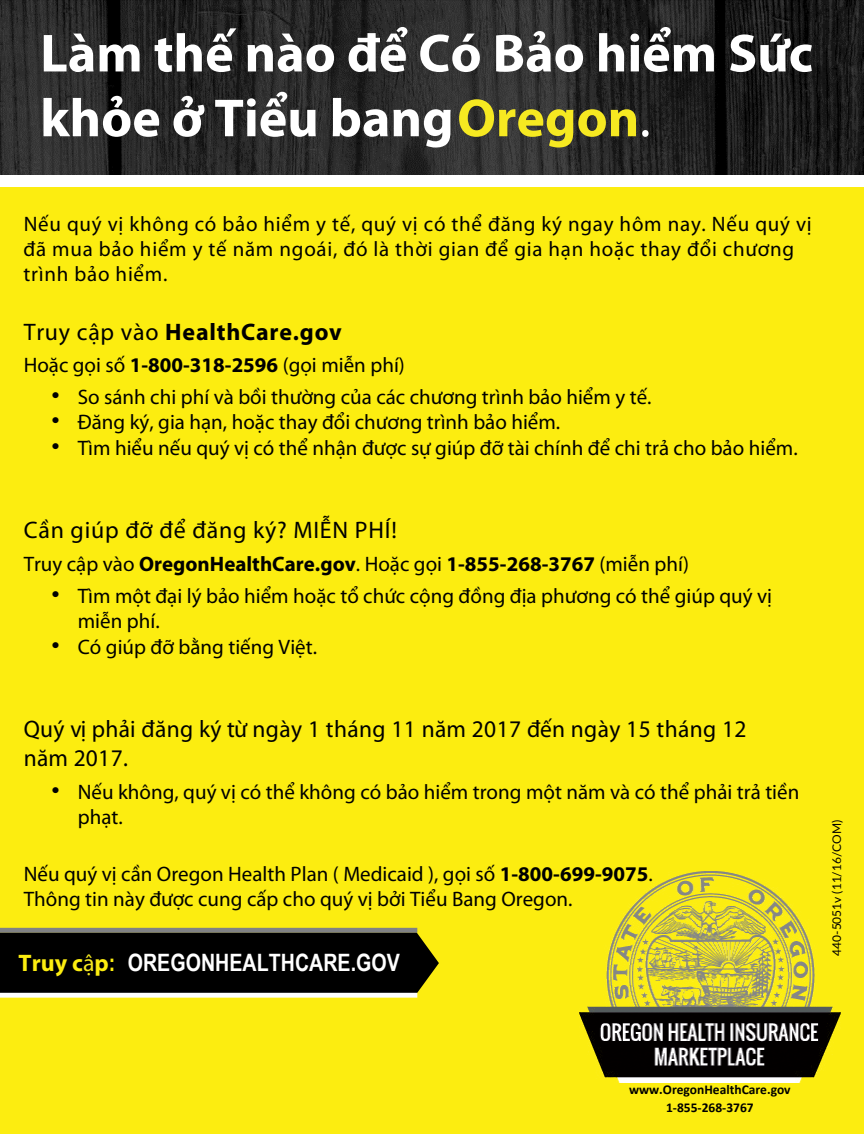
<style>
.page{position:relative;width:864px;height:1134px;background:#fff}
.page>*{position:absolute;margin:0;border:0;box-sizing:border-box;transform-origin:0 0}
.t1{font:700 54px/64.8px "Myriad Pro";color:#fff}
.t2{font:24px/28.8px "Myriad Pro";letter-spacing:.015em;color:#000}
.t3{font:700 24px "Arial Narrow";color:#fff}
.t4{font:24px "Myriad Pro";letter-spacing:.035em;color:#000}
.t5{font:700 24px "Myriad Pro";letter-spacing:.035em;color:#000}
.t6{font:21px/25.2px "Myriad Pro";color:#000}
.t7{font:21px/25.2px "Myriad Pro";letter-spacing:.035em;color:#000}
.t8{font:700 21px "Myriad Pro";color:#000}
.t9{font:700 13.5px/17.9px "Calibri";color:#000;text-align:center}
.t10{font:12px "Lato";color:#000}
.s1{color:#f6e921}
.s2{font-weight:400}
.s3{font-weight:700}
.s4{font-family:"Myriad Pro";color:#fced10}
.s5{font-family:"Myriad Pro";font-weight:400;color:#f6e921}
.s6{color:#fced10}
</style>
<div class="page">
<img style="left:0;top:0;width:863px;height:175px">
<div style="left:0;top:187px;width:864px;height:947px;background:#fced10"></div>
<div style="left:0;top:932px;width:439px;height:62px;background:#000"></div>
<div style="left:0;top:928px;width:417px;height:5px;background:#808285"></div>
<div style="left:0;top:993px;width:417px;height:5px;background:#fff"></div>
<img style="left:579px;top:871px;width:261px;height:211px">
<h1 class="t1" style="left:40px;top:19px;width:774px">Làm thế nào để Có Bảo hiểm Sức khỏe ở Tiểu bang<span class="s1">Oregon</span><span class="s2">.</span></h1>
<p class="t7" style="left:24px;top:211px;width:790px">Nếu quý vị không có bảo hiểm y tế, quý vị có thể đăng ký ngay hôm nay. Nếu quý vị đã mua bảo hiểm y tế năm ngoái, đó là thời gian để gia hạn hoặc thay đổi chương trình bảo hiểm.</p>
<p class="t5" style="left:24px;top:316px;width:320px"><span class="s2">Truy cập vào</span> HealthCare.gov</p>
<p class="t6" style="left:24px;top:352px;width:383px">Hoặc gọi số <span class="s3">1-800-318-2596</span> (gọi miễn phí)</p>
<p class="t6" style="left:51px;top:384px;width:602px">• So sánh chi phí và bồi thường của các chương trình bảo hiểm y tế.</p>
<p class="t6" style="left:51px;top:410px;width:511px">• Đăng ký, gia hạn, hoặc thay đổi chương trình bảo hiểm.</p>
<p class="t6" style="left:51px;top:435px;width:748px">• Tìm hiểu nếu quý vị có thể nhận được sự giúp đỡ tài chính để chi trả cho bảo hiểm.</p>
<p class="t4" style="left:24px;top:516px;width:375px">Cần giúp đỡ để đăng ký? MIỄN PHÍ!</p>
<p class="t8" style="left:24px;top:550px;width:667px"><span class="s2">Truy cập vào</span> OregonHealthCare.gov<span class="s2">. Hoặc gọi</span> 1-855-268-3767 <span class="s2">(miễn phí)</span></p>
<p class="t6" style="left:78px;top:583px;width:696px;text-indent:-27px">• Tìm một đại lý bảo hiểm hoặc tổ chức cộng đồng địa phương có thể giúp quý vị miễn phí.</p>
<p class="t6" style="left:51px;top:634px;width:268px">• Có giúp đỡ bằng tiếng Việt.</p>
<p class="t2" style="left:24px;top:714px;width:725px">Quý vị phải đăng ký từ ngày 1 tháng 11 năm 2017 đến ngày 15 tháng 12 năm 2017.</p>
<p class="t6" style="left:78px;top:779px;width:723px;text-indent:-27px">• Nếu không, quý vị có thể không có bảo hiểm trong một năm và có thể phải trả tiền phạt.</p>
<p class="t6" style="left:24px;top:861px;width:630px">Nếu quý vị cần Oregon Health Plan ( Medicaid ), gọi số <span class="s3">1-800-699-9075</span>.<br>Thông tin này được cung cấp cho quý vị bởi Tiểu Bang Oregon.</p>
<p class="t3" style="left:19px;top:944px;width:383px"><span class="s4">Truy c</span><span class="s5">ậ</span><span class="s4">p</span><span class="s6">:</span> OREGONHEALTHCARE.GOV</p>
<p class="t10" style="left:828px;top:956px;width:137px;rotate:-90deg">440-5051v (11/16/COM)</p>
<p class="t9" style="left:629px;top:1080px;width:163px">www.OregonHealthCare.gov<br>1--‐855--‐268--‐3767</p>
</div>
